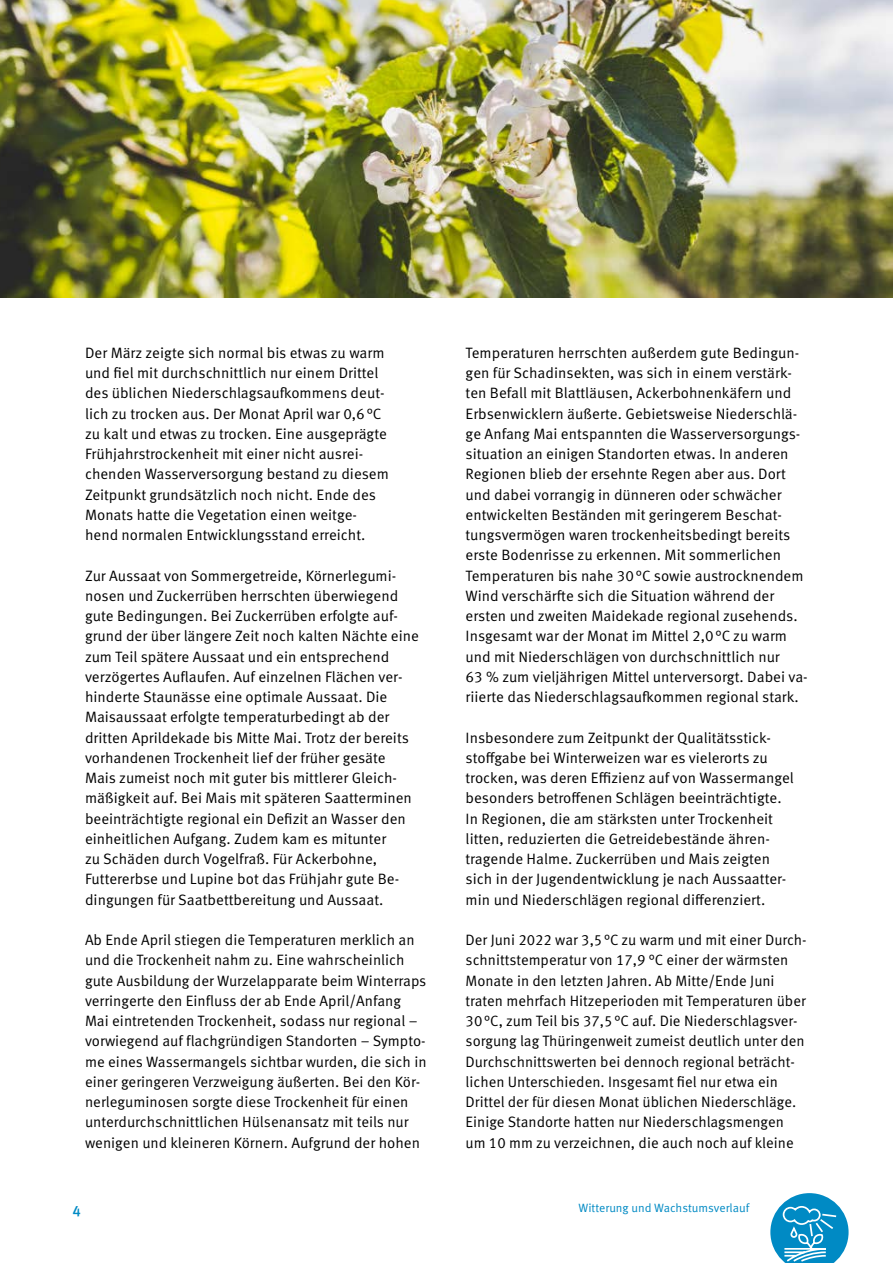
<style>
.page{position:relative;width:893px;height:1263px;background:#fff}
.page>*{position:absolute;margin:0;border:0;box-sizing:border-box;transform-origin:0 0}
.t1{font:15px/20.2px "Meta OT Norm";color:#000}
.t2{font:500 15px "Meta OT";color:#008ac4}
.t3{font:12px "Meta OT Norm";color:#008ac4}
</style>
<div class="page">
<svg style="left:770px;top:1193px;width:79px;height:70px"></svg>
<img style="left:0;top:0;width:893px;height:297px">
<p class="t1" style="left:85px;top:343px;width:305px">Der März zeigte sich normal bis etwas zu warm und fiel mit durchschnittlich nur einem Drittel des üblichen Niederschlagsaufkommens deut&shy;lich zu trocken aus. Der Monat April war 0,6°C zu kalt und etwas zu trocken. Eine ausgeprägte Frühjahrstrockenheit mit einer nicht ausrei&shy;chenden Wasserversorgung bestand zu diesem Zeitpunkt grundsätzlich noch nicht. Ende des Monats hatte die Vegetation einen weitge&shy;hend normalen Entwicklungsstand erreicht.</p>
<p class="t1" style="left:85px;top:565px;width:335px">Zur Aussaat von Sommergetreide, Körnerlegumi&shy;nosen und Zuckerrüben herrschten überwiegend gute Bedingungen. Bei Zuckerrüben erfolgte auf&shy;grund der über längere Zeit noch kalten Nächte eine zum Teil spätere Aussaat und ein entsprechend verzögertes Auflaufen. Auf einzelnen Flächen ver&shy;hinderte Staunässe eine optimale Aussaat. Die Maisaussaat erfolgte temperaturbedingt ab der dritten Aprildekade bis Mitte Mai. Trotz der bereits vorhandenen Trockenheit lief der früher gesäte Mais zumeist noch mit guter bis mittlerer Gleich&shy;mäßigkeit auf. Bei Mais mit späteren Saatterminen beeinträchtigte regional ein Defizit an Wasser den einheitlichen Aufgang. Zudem kam es mitunter<br>zu Schäden durch Vogelfraß. Für Ackerbohne, Futtererbse und Lupine bot das Frühjahr gute Be&shy;dingungen für Saatbettbereitung und Aussaat.</p>
<p class="t1" style="left:85px;top:930px;width:343px">Ab Ende April stiegen die Temperaturen merklich an und die Trockenheit nahm zu. Eine wahrscheinlich gute Ausbildung der Wurzelapparate beim Winterraps verringerte den Einfluss der ab Ende April/Anfang Mai eintretenden Trockenheit, sodass nur regional – vorwiegend auf flachgründigen Standorten – Sympto&shy;me eines Wassermangels sichtbar wurden, die sich in einer geringeren Verzweigung äußerten. Bei den Kör&shy;nerleguminosen sorgte diese Trockenheit für einen unterdurchschnittlichen Hülsenansatz mit teils nur wenigen und kleineren Körnern. Aufgrund der hohen</p>
<p class="t1" style="left:466px;top:343px;width:344px">Temperaturen herrschten außerdem gute Bedingun&shy;gen für Schadinsekten, was sich in einem verstärk&shy;ten Befall mit Blattläusen, Ackerbohnenkäfern und Erbsenwicklern äußerte. Gebietsweise Niederschlä&shy;ge Anfang Mai entspannten die Wasserversorgungs&shy;situation an einigen Standorten etwas. In anderen Regionen blieb der ersehnte Regen aber aus. Dort und dabei vorrangig in dünneren oder schwächer entwickelten Beständen mit geringerem Beschat&shy;tungsvermögen waren trockenheitsbedingt bereits erste Bodenrisse zu erkennen. Mit sommerlichen Temperaturen bis nahe 30°C sowie austrocknendem Wind verschärfte sich die Situation während der ersten und zweiten Maidekade regional zusehends.<br>Insgesamt war der Monat im Mittel 2,0°C zu warm und mit Niederschlägen von durchschnittlich nur<br>63 % zum vieljährigen Mittel unterversorgt. Dabei va&shy;riierte das Niederschlagsaufkommen regional stark.</p>
<p class="t1" style="left:466px;top:727px;width:330px">Insbesondere zum Zeitpunkt der Qualitätsstick&shy;stoffgabe bei Winterweizen war es vielerorts zu trocken, was deren Effizienz auf von Wassermangel besonders betroffenen Schlägen beeinträchtigte.<br>In Regionen, die am stärksten unter Trockenheit litten, reduzierten die Getreidebestände ähren&shy;tragende Halme. Zuckerrüben und Mais zeigten sich in der Jugendentwicklung je nach Aussaatter&shy;min und Niederschlägen regional differenziert.</p>
<p class="t1" style="left:466px;top:930px;width:342px">Der Juni 2022 war 3,5°C zu warm und mit einer Durch&shy;schnittstemperatur von 17,9 °C einer der wärmsten Monate in den letzten Jahren. Ab Mitte/Ende Juni traten mehrfach Hitzeperioden mit Temperaturen über 30°C, zum Teil bis 37,5°C auf. Die Niederschlagsver&shy;sorgung lag Thüringenweit zumeist deutlich unter den Durchschnittswerten bei dennoch regional beträcht&shy;lichen Unterschieden. Insgesamt fiel nur etwa ein Drittel der für diesen Monat üblichen Niederschläge.<br>Einige Standorte hatten nur Niederschlagsmengen um 10 mm zu verzeichnen, die auch noch auf kleine</p>
<p class="t2" style="left:73px;top:1201px;width:10px">4</p>
<p class="t3" style="left:579px;top:1200px;width:172px">Witterung und Wachstumsverlauf</p>
</div>
